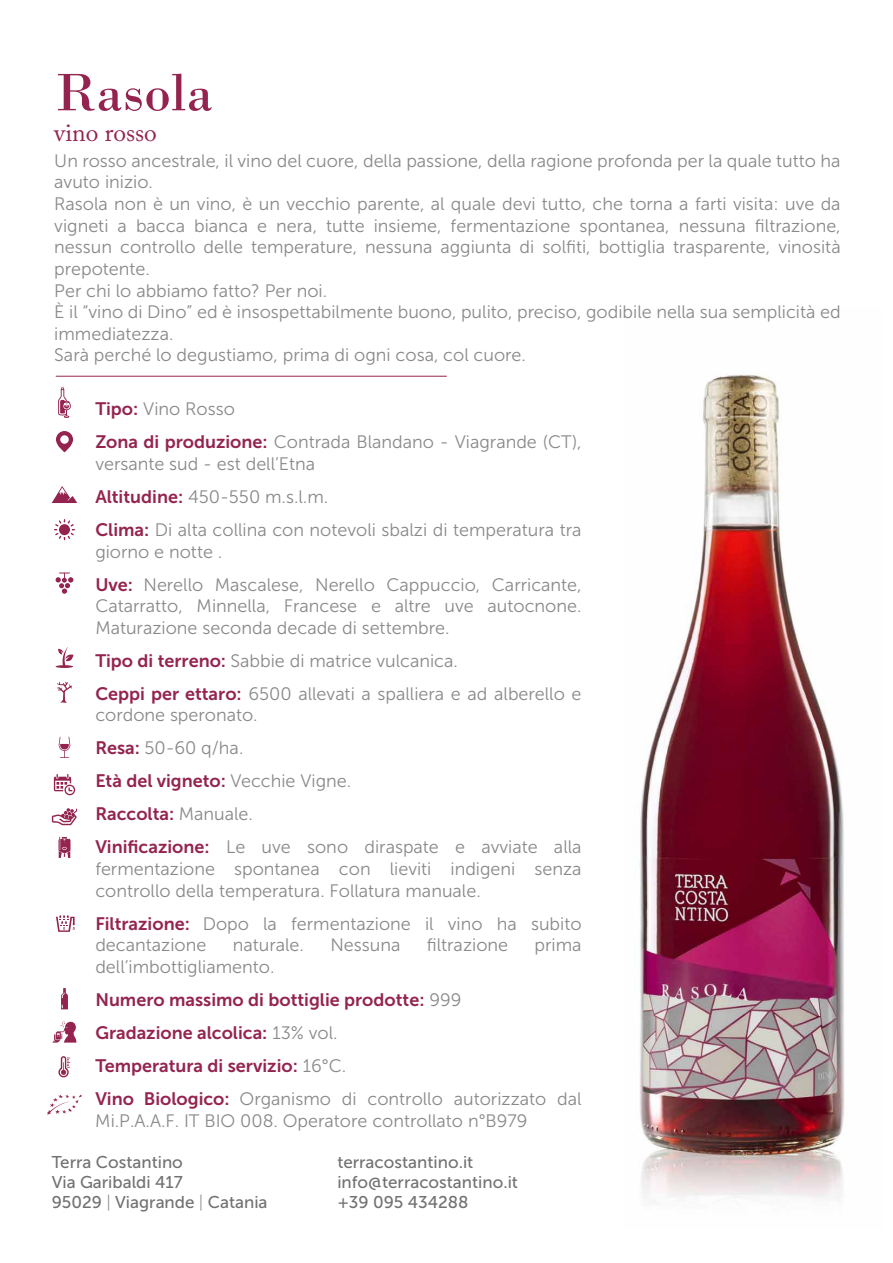
<style>
.page{position:relative;width:893px;height:1263px;background:#fff}
.page>*{position:absolute;margin:0;border:0;box-sizing:border-box;transform-origin:0 0}
.t1{font:55.5px "Bodoni";color:#94244f}
.t2{font:25.5px "Adobe Caslon Pro";color:#94244f}
.t3{font:18px/21.6px "Museo Sans 300";color:#8a8989}
.t4{font:18px/33px "Museo Sans 700";color:#94244f}
.t5{font:16.95px/20.4px "Museo Sans 500";color:#737272}
.s1{font-family:"Museo Sans 700";color:#94244f}
.s2{font-family:"Museo Sans 300";color:#8a8989}
.s3{font-family:"Museo Sans 100"}
</style>
<div class="page">
<img style="left:640px;top:374px;width:205px;height:825px">
<hr style="left:56px;top:376px;width:390px;height:1px;background:#94244f">
<svg style="left:56px;top:431px;width:17px;height:21px"></svg>
<svg style="left:52px;top:486px;width:25px;height:17px"></svg>
<svg style="left:56px;top:572px;width:17px;height:22px"></svg>
<svg style="left:56px;top:647px;width:17px;height:21px"></svg>
<svg style="left:57px;top:682px;width:15px;height:21px"></svg>
<svg style="left:59px;top:737px;width:11px;height:21px"></svg>
<svg style="left:54px;top:774px;width:21px;height:21px"></svg>
<svg style="left:52px;top:808px;width:26px;height:17px"></svg>
<svg style="left:61px;top:988px;width:7px;height:21px"></svg>
<svg style="left:58px;top:1056px;width:12px;height:21px"></svg>
<svg style="left:59px;top:837px;width:11px;height:21px"></svg>
<svg style="left:58px;top:387px;width:13px;height:31px"></svg>
<svg style="left:53px;top:1021px;width:23px;height:21px"></svg>
<svg style="left:47px;top:1094px;width:35px;height:21px"></svg>
<svg style="left:54px;top:519px;width:21px;height:21px"></svg>
<svg style="left:56px;top:915px;width:19px;height:17px"></svg>
<h1 class="t1" style="left:54px;top:59px;width:161px">Rasola</h1>
<h2 class="t2" style="left:54px;top:117px;width:104px">vino rosso</h2>
<p class="t3" style="left:54px;top:150px;width:788px">Un rosso ancestrale, il vino del cuore, della passione, della ragione profonda per la quale tutto ha avuto inizio.<br>Rasola non è un vino, è un vecchio parente, al quale devi tutto, che torna a farti visita: uve da vigneti a bacca bianca e nera, tutte insieme, fermentazione spontanea, nessuna filtrazione, nessun controllo delle temperature, nessuna aggiunta di solfiti, bottiglia trasparente, vinosità prepotente.<br>Per chi lo abbiamo fatto? Per noi.<br>È il “vino di Dino” ed è insospettabilmente buono, pulito, preciso, godibile nella sua semplicità ed immediatezza.<br>Sarà perché lo degustiamo, prima di ogni cosa, col cuore.</p>
<p class="t3" style="left:95px;top:393px;width:488px;line-height:33px"><span class="s1">Tipo:</span> Vino Rosso<br><span class="s1">Zona di produzione:</span> Contrada Blandano - Viagrande (CT),</p>
<p class="t3" style="left:95px;top:447px;width:488px;line-height:33px">versante sud - est dell’Etna<br><span class="s1">Altitudine:</span> 450-550 m.s.l.m.<br><span class="s1">Clima:</span> Di alta collina con notevoli sbalzi di temperatura tra</p>
<p class="t3" style="left:95px;top:535px;width:488px;line-height:33px">giorno e notte .<br><span class="s1">Uve:</span> Nerello Mascalese, Nerello Cappuccio, Carricante,</p>
<p class="t3" style="left:95px;top:595px;width:488px">Catarratto, Minnella, Francese e altre uve autocnone.<br>Maturazione seconda decade di settembre.</p>
<p class="t3" style="left:95px;top:644px;width:488px;line-height:33px"><span class="s1">Tipo di terreno:</span> Sabbie di matrice vulcanica.<br><span class="s1">Ceppi per ettaro:</span> 6500 allevati a spalliera e ad alberello e</p>
<p class="t3" style="left:95px;top:699px;width:164px;line-height:33px">cordone speronato.<br><span class="s1">Resa:</span> 50-60 q/ha.</p>
<p class="t4" style="left:95px;top:765px;width:257px">Età del vigneto: <span class="s2">Vecchie Vigne.<br></span>Raccolta: <span class="s2">Manuale.</span></p>
<p class="t3" style="left:95px;top:836px;width:488px;text-align:justify"><span class="s1">Vinificazione:</span> Le uve sono diraspate e avviate alla fermentazione spontanea con lieviti indigeni senza controllo della temperatura. Follatura manuale.</p>
<p class="t3" style="left:95px;top:913px;width:488px"><span class="s1">Filtrazione:</span> Dopo la fermentazione il vino ha subito decantazione</p>
<p class="t3" style="left:233px;top:934px;width:73px">naturale.</p>
<p class="t3" style="left:330px;top:934px;width:72px">Nessuna</p>
<p class="t3" style="left:427px;top:934px;width:83px">filtrazione</p>
<p class="t3" style="left:535px;top:934px;width:49px">prima</p>
<p class="t3" style="left:95px;top:956px;width:181px">dell’imbottigliamento.</p>
<p class="t4" style="left:95px;top:983px;width:368px">Numero massimo di bottiglie prodotte: <span class="s2">999<br></span>Gradazione alcolica: <span class="s2">13% vol.<br></span>Temperatura di servizio: <span class="s2">16°C.</span></p>
<p class="t3" style="left:95px;top:1088px;width:488px"><span class="s1">Vino Biologico:</span> Organismo di controllo autorizzato dal<br>Mi.P.A.A.F. IT BIO 008. Operatore controllato n°B979</p>
<p class="t5" style="left:52px;top:1151px;width:217px">Terra Costantino<br>Via Garibaldi 417<br>95029 <span class="s3">|</span> Viagrande <span class="s3">|</span> Catania</p>
<p class="t5" style="left:337px;top:1151px;width:182px">terracostantino.it info@terracostantino.it +39 095 434288</p>
</div>
